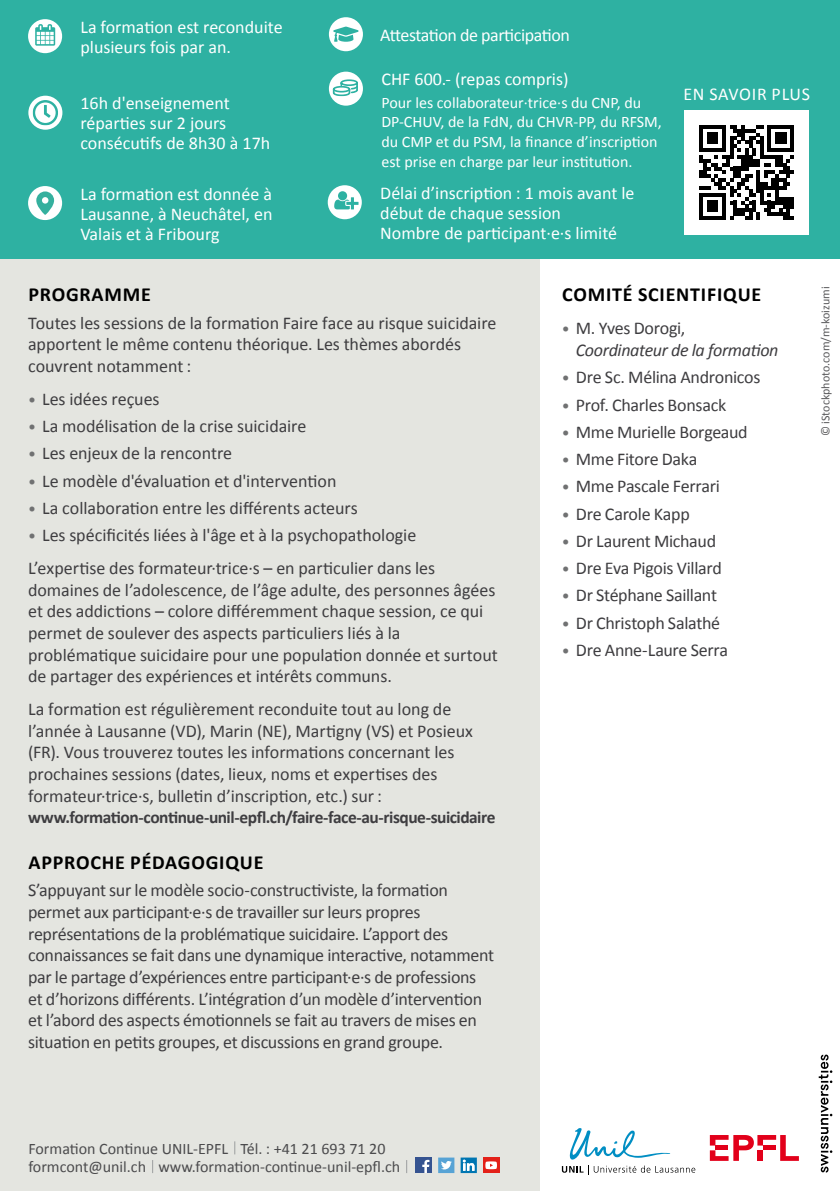
<style>
.page{position:relative;width:840px;height:1191px;background:#fff}
.page>*{position:absolute;margin:0;border:0;box-sizing:border-box;transform-origin:0 0}
.t1{font:700 20px "Calibri";letter-spacing:.04em;color:#000}
.t2{font:18px/21.6px "Calibri";letter-spacing:-.005em;color:#3e3d40}
.t3{font:18px/20px "Calibri";color:#fff}
.t4{font:italic 18px/21.6px "Calibri";letter-spacing:-.02em;color:#3e3d40}
.t5{font:18px "Calibri";letter-spacing:-.025em;color:#fff}
.t6{font:18px "Calibri";letter-spacing:.04em;color:#fff}
.t7{font:700 17.4px "Calibri";letter-spacing:-.03em;color:#3e3d40}
.t8{font:16px/19.8px "Calibri";color:#fff}
.t9{font:16px/18.6px "Calibri";color:#4b4b4d}
.t10{font:12px "Calibri";color:#58585a}
.s1{font-size:16px;color:#707172}
.s2{font-style:normal;font-size:16px;color:#707172}
.s3{font-style:normal}
</style>
<div class="page">
<div style="left:0;top:240px;width:538px;height:951px;background:#e4e5e0"></div>
<div style="left:0;top:0;width:839px;height:258px;background:#2eb1a2"></div>
<svg style="left:234px;top:1141px;width:1px;height:13px"></svg>
<svg style="left:152px;top:1160px;width:1px;height:13px"></svg>
<svg style="left:406px;top:1160px;width:1px;height:13px"></svg>
<div style="left:415px;top:1157px;width:16px;height:16px;background:#355390"></div>
<svg style="left:422px;top:1159px;width:7px;height:14px"></svg>
<div style="left:438px;top:1157px;width:16px;height:16px;background:#57a3d5"></div>
<svg style="left:441px;top:1161px;width:11px;height:8px"></svg>
<svg style="left:460px;top:1157px;width:16px;height:16px"></svg>
<svg style="left:462px;top:1159px;width:12px;height:11px"></svg>
<div style="left:483px;top:1157px;width:16px;height:16px;background:#e32119"></div>
<svg style="left:485px;top:1161px;width:11px;height:8px"></svg>
<svg style="left:561px;top:1128px;width:134px;height:47px"></svg>
<svg style="left:709px;top:1135px;width:89px;height:25px"></svg>
<div style="left:757px;top:1150px;width:5px;height:10px;background:#e2001a"></div>
<div style="left:762px;top:1145px;width:12px;height:5px;background:#e2001a"></div>
<svg style="left:818px;top:1054px;width:13px;height:118px"></svg>
<div style="left:28px;top:19px;width:34px;height:34px;background:#fff;border-radius:50%"></div>
<svg style="left:35px;top:24px;width:20px;height:22px"></svg>
<div style="left:28px;top:186px;width:34px;height:34px;background:#fff;border-radius:50%"></div>
<svg style="left:36px;top:191px;width:18px;height:24px"></svg>
<div style="left:42px;top:197px;width:6px;height:7px;background:#fff;border-radius:50%"></div>
<div style="left:327px;top:185px;width:34px;height:34px;background:#fff;border-radius:50%"></div>
<svg style="left:334px;top:191px;width:24px;height:18px"></svg>
<div style="left:684px;top:110px;width:124px;height:125px;background:#fff"></div>
<svg style="left:699px;top:125px;width:94px;height:95px"></svg>
<div style="left:329px;top:72px;width:34px;height:34px;background:#fff;border-radius:50%"></div>
<svg style="left:332px;top:79px;width:26px;height:17px"></svg>
<svg style="left:28px;top:96px;width:34px;height:34px"></svg>
<svg style="left:33px;top:100px;width:25px;height:25px"></svg>
<div style="left:329px;top:17px;width:34px;height:34px;background:#fff;border-radius:50%"></div>
<svg style="left:333px;top:27px;width:25px;height:15px"></svg>
<p class="t3" style="left:80px;top:16px;width:203px">La formation est reconduite plusieurs fois par an.</p>
<p class="t3" style="left:80px;top:93px;width:191px">16h d'enseignement réparties sur 2 jours consécutifs de 8h30 à 17h</p>
<p class="t3" style="left:80px;top:183px;width:193px;text-align:justify">La formation est donnée à Lausanne, à Neuchâtel, en Valais et à Fribourg</p>
<p class="t5" style="left:380px;top:23px;width:191px">Attestation de participation</p>
<p class="t3" style="left:381px;top:69px;width:188px">CHF 600.- (repas compris)</p>
<p class="t8" style="left:381px;top:92px;width:282px">Pour les collaborateur·trice·s du CNP, du DP-CHUV, de la FdN, du CHVR-PP, du RFSM, du CMP et du PSM, la finance d’inscription est prise en charge par leur institution.</p>
<p class="t3" style="left:380px;top:183px;width:256px">Délai d’inscription : 1 mois avant le début de chaque session<br>Nombre de participant·e·s limité</p>
<p class="t6" style="left:683px;top:81px;width:128px">EN SAVOIR PLUS</p>
<p class="t1" style="left:28px;top:281px;width:124px">PROGRAMME</p>
<p class="t2" style="left:28px;top:311px;width:469px">Toutes les sessions de la formation Faire face au risque suicidaire apportent le même contenu théorique. Les thèmes abordés couvrent notamment :</p>
<p class="t2" style="left:28px;top:387px;width:133px"><span class="s1">•</span> Les idées reçues</p>
<p class="t2" style="left:28px;top:415px;width:280px"><span class="s1">•</span> La modélisation de la crise suicidaire</p>
<p class="t2" style="left:28px;top:442px;width:205px"><span class="s1">•</span> Les enjeux de la rencontre</p>
<p class="t2" style="left:28px;top:469px;width:310px"><span class="s1">•</span> Le modèle d'évaluation et d'intervention</p>
<p class="t2" style="left:28px;top:497px;width:331px"><span class="s1">•</span> La collaboration entre les différents acteurs</p>
<p class="t2" style="left:28px;top:518px;width:408px;line-height:33px"><span class="s1">•</span> Les spécificités liées à l'âge et à la psychopathologie<br>L’expertise des formateur·trice·s – en particulier dans les</p>
<p class="t2" style="left:28px;top:578px;width:471px">domaines de l’adolescence, de l’âge adulte, des personnes âgées et des addictions – colore différemment chaque session, ce qui permet de soulever des aspects particuliers liés à la problématique suicidaire pour une population donnée et surtout de partager des expériences et intérêts communs.</p>
<p class="t2" style="left:28px;top:698px;width:446px">La formation est régulièrement reconduite tout au long de l’année à Lausanne (VD), Marin (NE), Martigny (VS) et Posieux (FR). Vous trouverez toutes les informations concernant les prochaines sessions (dates, lieux, noms et expertises des formateur·trice·s, bulletin d’inscription, etc.) sur :</p>
<p class="t7" style="left:28px;top:804px;width:468px">www.formation-continue-unil-epfl.ch/faire-face-au-risque-suicidaire</p>
<p class="t1" style="left:28px;top:848px;width:236px">APPROCHE PÉDAGOGIQUE</p>
<p class="t2" style="left:28px;top:879px;width:467px">S’appuyant sur le modèle socio-constructiviste, la formation permet aux participant·e·s de travailler sur leurs propres représentations de la problématique suicidaire. L’apport des connaissances se fait dans une dynamique interactive, notamment par le partage d’expériences entre participant·e·s de professions et d’horizons différents. L’intégration d’un modèle d’intervention et l’abord des aspects émotionnels se fait au travers de mises en situation en petits groupes, et discussions en grand groupe.</p>
<p class="t1" style="left:562px;top:281px;width:200px">COMITÉ SCIENTIFIQUE</p>
<p class="t4" style="left:575px;top:317px;width:204px;text-indent:-14px"><span class="s2">•</span> <span class="s3">M. Yves Dorogi,<br></span>Coordinateur de la formation</p>
<p class="t2" style="left:561px;top:366px;width:200px"><span class="s1">•</span> Dre Sc. Mélina Andronicos</p>
<p class="t2" style="left:561px;top:393px;width:166px"><span class="s1">•</span> Prof. Charles Bonsack</p>
<p class="t2" style="left:561px;top:420px;width:187px"><span class="s1">•</span> Mme Murielle Borgeaud</p>
<p class="t2" style="left:561px;top:448px;width:137px"><span class="s1">•</span> Mme Fitore Daka</p>
<p class="t2" style="left:561px;top:475px;width:159px"><span class="s1">•</span> Mme Pascale Ferrari</p>
<p class="t2" style="left:561px;top:502px;width:129px"><span class="s1">•</span> Dre Carole Kapp</p>
<p class="t2" style="left:561px;top:529px;width:156px"><span class="s1">•</span> Dr Laurent Michaud</p>
<p class="t2" style="left:561px;top:557px;width:161px"><span class="s1">•</span> Dre Eva Pigois Villard</p>
<p class="t2" style="left:561px;top:584px;width:156px"><span class="s1">•</span> Dr Stéphane Saillant</p>
<p class="t2" style="left:561px;top:611px;width:160px"><span class="s1">•</span> Dr Christoph Salathé</p>
<p class="t2" style="left:561px;top:639px;width:168px"><span class="s1">•</span> Dre Anne-Laure Serra</p>
<p class="t10" style="left:816px;top:436px;width:151px;rotate:-90deg">© iStockphoto.com/m-koizumi</p>
<p class="t9" style="left:28px;top:1138px;width:373px">Formation Continue UNIL-EPFL Tél. : +41 21 693 71 20 formcont@unil.ch www.formation-continue-unil-epfl.ch</p>
</div>
